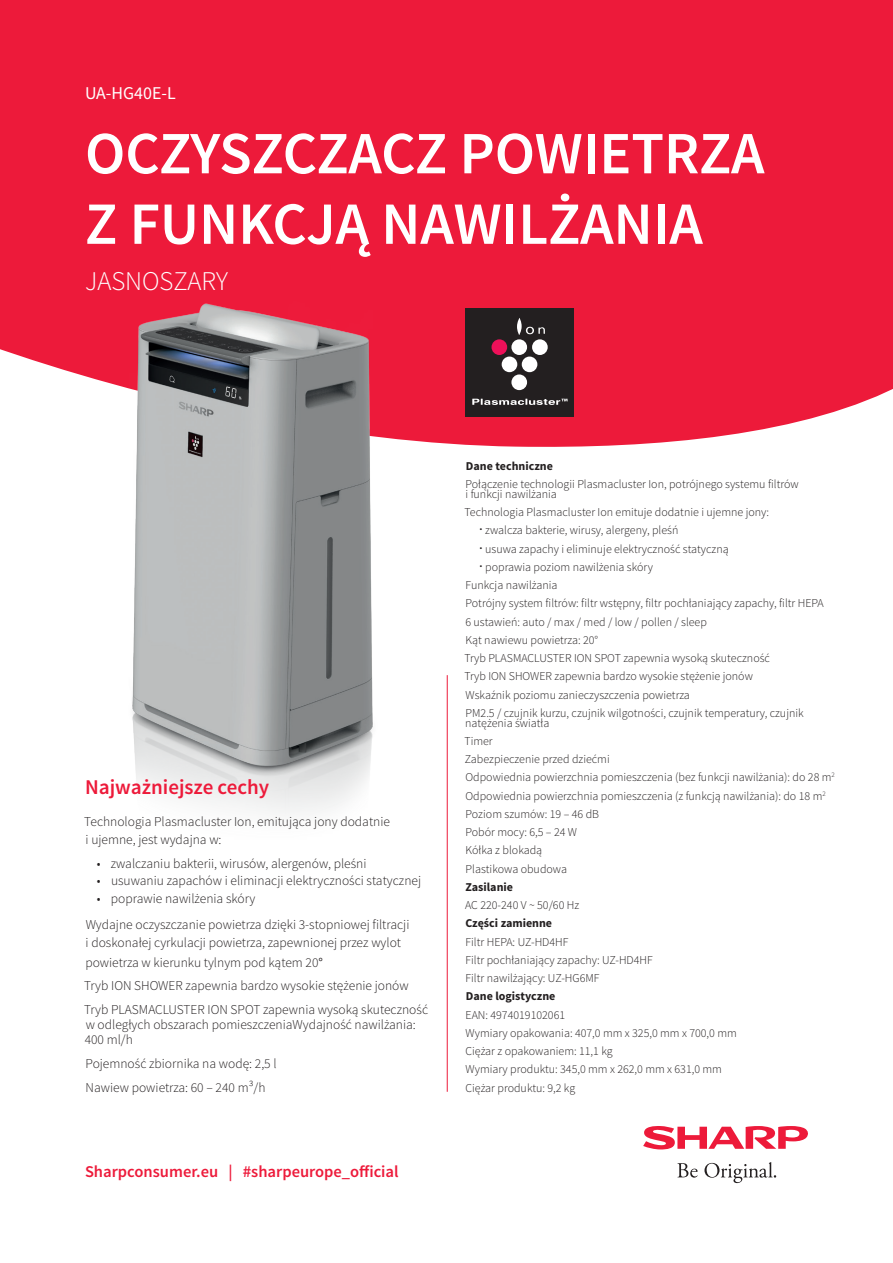
<style>
.page{position:relative;width:893px;height:1263px;background:#fff}
.page>*{position:absolute;margin:0;border:0;box-sizing:border-box;transform-origin:0 0}
.t1{font:600 60px/70.5px "Source Sans Pro";color:#fff}
.t2{font:300 27px "Source Sans Pro";color:#fff}
.t3{font:600 21px "Source Sans Pro";color:#ed1a3a}
.t4{font:18px "Source Sans Pro";color:#fff}
.t5{font:600 16.5px "Source Sans Pro";color:#ed1a3a}
.t6{font:300 13.5px/18px "Source Sans Pro";color:#231f20}
.t7{font:300 12px/18.3px "Source Sans Pro";color:#231f20}
.t8{font:700 12px "Source Sans Pro";color:#231f20}
.s1{font-weight:400}
.s2{font-weight:400;font-size:15px}
</style>
<div class="page">
<div style="left:0;top:0;width:893px;height:1177px;background:#ed1a3a"></div>
<div style="left:0;top:389px;width:893px;height:795px;background:#fff"></div>
<svg style="left:677px;top:1163px;width:21px;height:14px"></svg>
<svg style="left:704px;top:1162px;width:72px;height:21px"></svg>
<svg style="left:643px;top:1126px;width:166px;height:23px"></svg>
<hr style="left:447px;top:675px;width:1px;height:417px;background:#ed1a3a">
<img style="left:0;top:303px;width:543px;height:564px">
<div style="left:465px;top:308px;width:109px;height:109px;background:#231f20"></div>
<svg style="left:472px;top:318px;width:96px;height:87px"></svg>
<h3 class="t4" style="left:85px;top:81px;width:92px">UA-HG40E-L</h3>
<h1 class="t1" style="left:85px;top:120px;width:681px">OCZYSZCZACZ POWIETRZA<br>Z FUNKCJĄ NAWILŻANIA</h1>
<h2 class="t2" style="left:85px;top:264px;width:145px">JASNOSZARY</h2>
<h3 class="t3" style="left:85px;top:773px;width:186px">Najważniejsze cechy</h3>
<p class="t6" style="left:84px;top:813px;width:307px">Technologia Plasmacluster Ion, emitująca jony dodatnie i ujemne, jest wydajna w:</p>
<p class="t6" style="left:97px;top:854px;width:271px">• zwalczaniu bakterii, wirusów, alergenów, pleśni</p>
<p class="t6" style="left:97px;top:872px;width:326px">• usuwaniu zapachów i eliminacji elektryczności statycznej</p>
<p class="t6" style="left:86px;top:885px;width:325px;line-height:26.5px;text-indent:11px">• poprawie nawilżenia skóry<br>Wydajne oczyszczanie powietrza dzięki 3-stopniowej filtracji</p>
<p class="t6" style="left:85px;top:933px;width:317px;line-height:19.5px">i doskonałej cyrkulacji powietrza, zapewnionej przez wylot powietrza w kierunku tylnym pod kątem 20<span class="s1">°</span></p>
<p class="t6" style="left:84px;top:974px;width:345px;line-height:23.5px">Tryb ION SHOWER zapewnia bardzo wysokie stężenie jonów<br>Tryb PLASMACLUSTER ION SPOT zapewnia wysoką skuteczność</p>
<p class="t6" style="left:85px;top:1017px;width:333px;line-height:15px">w odległych obszarach pomieszczeniaWydajność nawilżania:<br>400 ml/h</p>
<p class="t6" style="left:86px;top:1051px;width:193px;line-height:24px">Pojemność zbiornika na wodę: 2,5 l<br>Nawiew powietrza: 60 – 240 m³/h</p>
<h3 class="t5" style="left:85px;top:1160px;width:315px">Sharpconsumer.eu | #sharpeurope_official</h3>
<p class="t8" style="left:466px;top:458px;width:89px">Dane techniczne</p>
<p class="t7" style="left:466px;top:479px;width:335px;line-height:9.8px">Połączenie technologii Plasmacluster Ion, potrójnego systemu filtrów i funkcji nawilżania</p>
<p class="t7" style="left:464px;top:503px;width:306px">Technologia Plasmacluster Ion emituje dodatnie i ujemne jony:</p>
<p class="t7" style="left:479px;top:521px;width:201px"><span class="s2">·</span> zwalcza bakterie, wirusy, alergeny, pleśń</p>
<p class="t7" style="left:479px;top:539px;width:251px"><span class="s2">·</span> usuwa zapachy i eliminuje elektryczność statyczną</p>
<p class="t7" style="left:479px;top:558px;width:175px"><span class="s2">·</span> poprawia poziom nawilżenia skóry</p>
<p class="t7" style="left:466px;top:576px;width:93px">Funkcja nawilżania</p>
<p class="t7" style="left:466px;top:594px;width:360px">Potrójny system filtrów: filtr wstępny, filtr pochłaniający zapachy, filtr HEPA</p>
<p class="t7" style="left:465px;top:612px;width:243px">6 ustawień: auto / max / med / low / pollen / sleep</p>
<p class="t7" style="left:466px;top:631px;width:134px">Kąt nawiewu powietrza: 20°</p>
<p class="t7" style="left:464px;top:649px;width:307px">Tryb PLASMACLUSTER ION SPOT zapewnia wysoką skuteczność</p>
<p class="t7" style="left:464px;top:667px;width:290px">Tryb ION SHOWER zapewnia bardzo wysokie stężenie jonów</p>
<p class="t7" style="left:466px;top:685px;width:226px">Wskaźnik poziomu zanieczyszczenia powietrza</p>
<p class="t7" style="left:466px;top:704px;width:340px">PM2.5 / czujnik kurzu, czujnik wilgotności, czujnik temperatury, czujnik</p>
<p class="t7" style="left:464px;top:713px;width:372px">natężenia światła<br>Timer<br>Zabezpieczenie przed dziećmi<br>Odpowiednia powierzchnia pomieszczenia (bez funkcji nawilżania): do 28 m<sup>2<br></sup>Odpowiednia powierzchnia pomieszczenia (z funkcją nawilżania): do 18 m<sup>2<br></sup>Poziom szumów: 19 – 46 dB<br>Pobór mocy: 6,5 – 24 W<br>Kółka z blokadą<br>Plastikowa obudowa</p>
<p class="t8" style="left:465px;top:879px;width:49px">Zasilanie</p>
<p class="t7" style="left:465px;top:896px;width:116px">AC 220-240 V ~ 50/60 Hz</p>
<p class="t8" style="left:465px;top:916px;width:88px">Części zamienne</p>
<p class="t7" style="left:466px;top:933px;width:189px">Filtr HEPA: UZ-HD4HF<br>Filtr pochłaniający zapachy: UZ-HD4HF<br>Filtr nawilżający: UZ-HG6MF</p>
<p class="t8" style="left:466px;top:989px;width:91px">Dane logistyczne</p>
<p class="t7" style="left:465px;top:1006px;width:273px">EAN: 4974019102061<br>Wymiary opakowania: 407,0 mm x 325,0 mm x 700,0 mm Ciężar z opakowaniem: 11,1 kg<br>Wymiary produktu: 345,0 mm x 262,0 mm x 631,0 mm Ciężar produktu: 9,2 kg</p>
</div>
